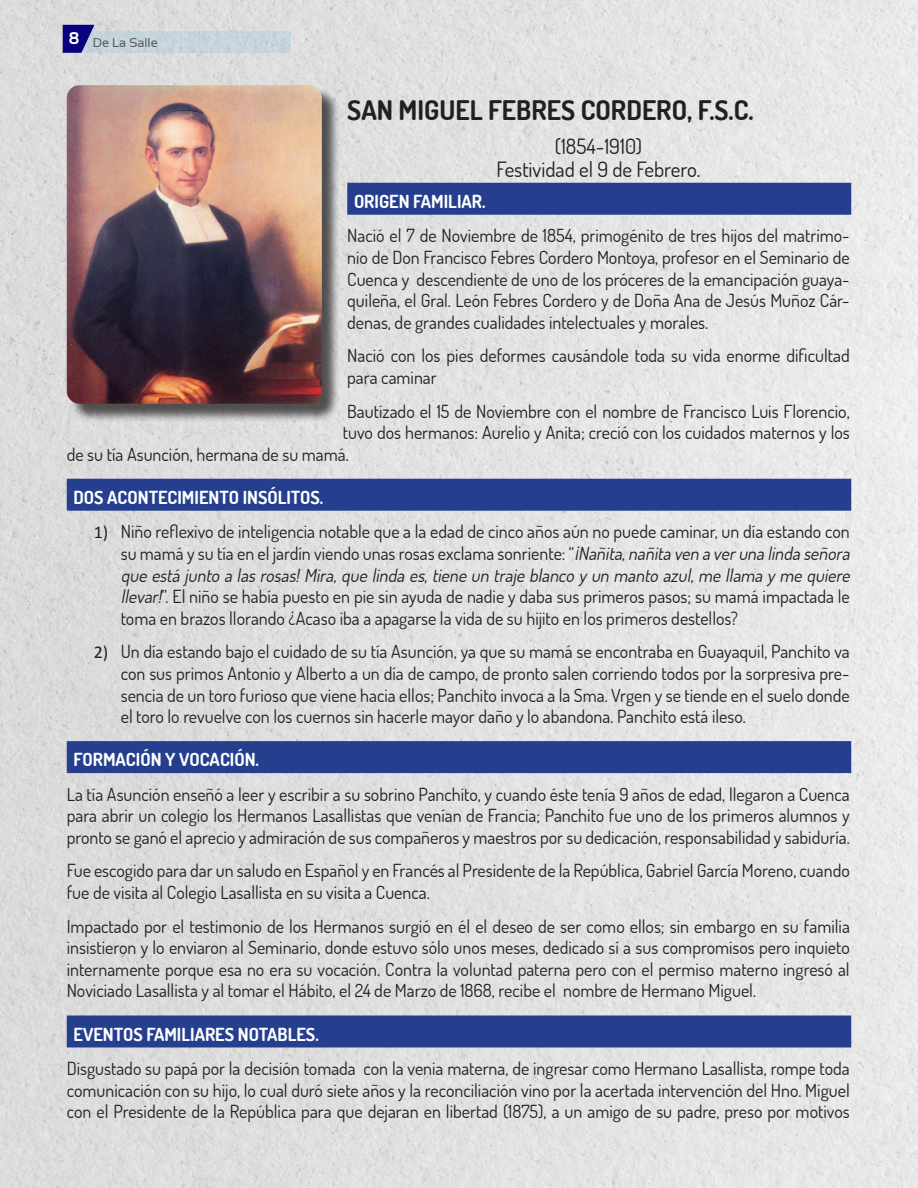
<style>
.page{position:relative;width:918px;height:1188px;background:#fff}
.page>*{position:absolute;margin:0;border:0;box-sizing:border-box;transform-origin:0 0}
.No_Spacing{font:700 27px "Dosis";color:#231f20}
.No_Spacing-2{font:21px "Dosis";color:#231f20}
.No_Spacing-3{font:18px/21.6px "Dosis";color:#231f20;text-align:justify}
.No_Spacing-4{font:700 18px "Dosis";color:#fff}
.t1{font:12.75px "Sansation";color:#57585a}
.s1{font-family:"Calibri"}
.s2{font-style:italic}
</style>
<div class="page">
<img style="left:0;top:0;width:918px;height:1188px">
<div style="left:78px;top:31px;width:213px;height:22px;background:#c6d5db"></div>
<svg style="left:63px;top:25px;width:31px;height:28px"></svg>
<div style="left:69px;top:87px;width:272px;height:335px;background:#231f20;opacity:.75"></div>
<img style="left:67px;top:85px;width:255px;height:319px">
<div style="left:348px;top:183px;width:502px;height:31px;background:#253f8e"></div>
<hr style="left:347px;top:183px;width:504px;height:1px;background:#253f8e">
<hr style="left:347px;top:184px;width:2px;height:29px;background:#253f8e">
<svg style="left:850px;top:184px;width:1px;height:29px"></svg>
<hr style="left:347px;top:213px;width:504px;height:2px;background:#253f8e">
<div style="left:68px;top:479px;width:782px;height:31px;background:#253f8e"></div>
<hr style="left:67px;top:479px;width:784px;height:1px;background:#253f8e">
<svg style="left:67px;top:480px;width:1px;height:29px"></svg>
<svg style="left:850px;top:480px;width:1px;height:29px"></svg>
<hr style="left:67px;top:509px;width:784px;height:2px;background:#253f8e">
<div style="left:68px;top:742px;width:782px;height:30px;background:#253f8e"></div>
<hr style="left:67px;top:741px;width:784px;height:2px;background:#253f8e">
<svg style="left:67px;top:743px;width:1px;height:29px"></svg>
<svg style="left:850px;top:743px;width:1px;height:29px"></svg>
<hr style="left:67px;top:772px;width:784px;height:1px;background:#253f8e">
<div style="left:68px;top:1016px;width:782px;height:31px;background:#253f8e"></div>
<hr style="left:67px;top:1015px;width:784px;height:2px;background:#253f8e">
<svg style="left:67px;top:1017px;width:1px;height:29px"></svg>
<svg style="left:850px;top:1017px;width:1px;height:29px"></svg>
<hr style="left:67px;top:1046px;width:784px;height:1px;background:#253f8e">
<p class="t1" style="left:69px;top:35px;width:90px"><sup>8</sup> De La Salle</p>
<p class="No_Spacing" style="left:347px;top:92px;width:408px">SAN MIGUEL FEBRES CORDERO, F.S.C.</p>
<p class="No_Spacing-2" style="left:555px;top:133px;width:89px">(1854-1910)</p>
<p class="No_Spacing-2" style="left:497px;top:155px;width:205px">Festividad el 9 de Febrero.</p>
<p class="No_Spacing-4" style="left:354px;top:190px;width:133px">ORIGEN FAMILIAR.</p>
<p class="No_Spacing-3" style="left:347px;top:224px;width:504px">Nació el 7 de Noviembre de 1854, primogénito de tres hijos del matrimo&shy;nio de Don Francisco Febres Cordero Montoya, profesor en el Seminario de Cuenca y descendiente de uno de los próceres de la emancipación guaya&shy;quileña, el Gral. León Febres Cordero y de Doña Ana de Jesús Muñoz Cár&shy;denas, de grandes cualidades intelectuales y morales.</p>
<p class="No_Spacing-3" style="left:347px;top:344px;width:504px">Nació con los pies deformes causándole toda su vida enorme dificultad para caminar</p>
<p class="No_Spacing-3" style="left:347px;top:400px;width:504px">Bautizado el 15 de Noviembre con el nombre de Francisco Luis Florencio,</p>
<p class="No_Spacing-3" style="left:343px;top:421px;width:509px">tuvo dos hermanos: Aurelio y Anita; creció con los cuidados maternos y los</p>
<p class="No_Spacing-3" style="left:67px;top:443px;width:284px">de su tía Asunción, hermana de su mamá.</p>
<p class="No_Spacing-4" style="left:74px;top:486px;width:251px">DOS ACONTECIMIENTO INSÓLITOS.</p>
<p class="No_Spacing-3" style="left:121px;top:520px;width:735px;text-align:left;text-indent:-27px"><span class="s1">1)</span> Niño reflexivo de inteligencia notable que a la edad de cinco años aún no puede caminar, un día estando con su mamá y su tía en el jardín viendo unas rosas exclama sonriente: “<span class="s2">¡Nañita,nañita ven a veruna linda señora que está junto a lasrosas!Mira,que linda es,tiene un traje blanco y un manto azul,me llama y me quiere llevar!</span>”. El niño se había puesto en pie sin ayuda de nadie y daba sus primeros pasos; su mamá impactada le toma en brazos llorando ¿Acaso iba a apagarse la vida de su hijito en los primeros destellos?</p>
<p class="No_Spacing-3" style="left:121px;top:640px;width:731px;text-indent:-27px"><span class="s1">2)</span> Un día estando bajo el cuidado de su tía Asunción, ya que su mamá se encontraba en Guayaquil, Panchito va con sus primos Antonio y Alberto a un día de campo, de pronto salen corriendo todos por la sorpresiva pre&shy;sencia de un toro furioso que viene hacia ellos; Panchito invoca a la Sma. Vrgen y se tiende en el suelo donde el toro lo revuelve con los cuernos sin hacerle mayor daño y lo abandona. Panchito está ileso.</p>
<p class="No_Spacing-4" style="left:74px;top:748px;width:187px">FORMACIÓN Y VOCACIÓN.</p>
<p class="No_Spacing-3" style="left:67px;top:783px;width:785px">La tía Asunción enseñó a leer y escribir a su sobrino Panchito, y cuando éste tenía 9 años de edad, llegaron a Cuenca para abrir un colegio los Hermanos Lasallistas que venían de Francia; Panchito fue uno de los primeros alumnos y pronto se ganó el aprecio y admiración de sus compañeros y maestros por su dedicación, responsabilidad y sabiduría.</p>
<p class="No_Spacing-3" style="left:67px;top:860px;width:785px">Fue escogido para dar un saludo en Español y en Francés al Presidente de la República, Gabriel García Moreno, cuando fue de visita al Colegio Lasallista en su visita a Cuenca.</p>
<p class="No_Spacing-3" style="left:67px;top:915px;width:785px">Impactado por el testimonio de los Hermanos surgió en él el deseo de ser como ellos; sin embargo en su familia insistieron y lo enviaron al Seminario, donde estuvo sólo unos meses, dedicado sí a sus compromisos pero inquieto internamente porque esa no era su vocación. Contra la voluntad paterna pero con el permiso materno ingresó al Noviciado Lasallista y al tomar el Hábito, el 24 de Marzo de 1868, recibe el nombre de Hermano Miguel.</p>
<p class="No_Spacing-4" style="left:74px;top:1023px;width:247px">EVENTOS FAMILIARES NOTABLES.</p>
<p class="No_Spacing-3" style="left:67px;top:1057px;width:785px">Disgustado su papá por la decisión tomada con la venia materna, de ingresar como Hermano Lasallista, rompe toda comunicación con su hijo, lo cual duró siete años y la reconciliación vino por la acertada intervención del Hno. Miguel con el Presidente de la República para que dejaran en libertad (1875), a un amigo de su padre, preso por motivos</p>
</div>
